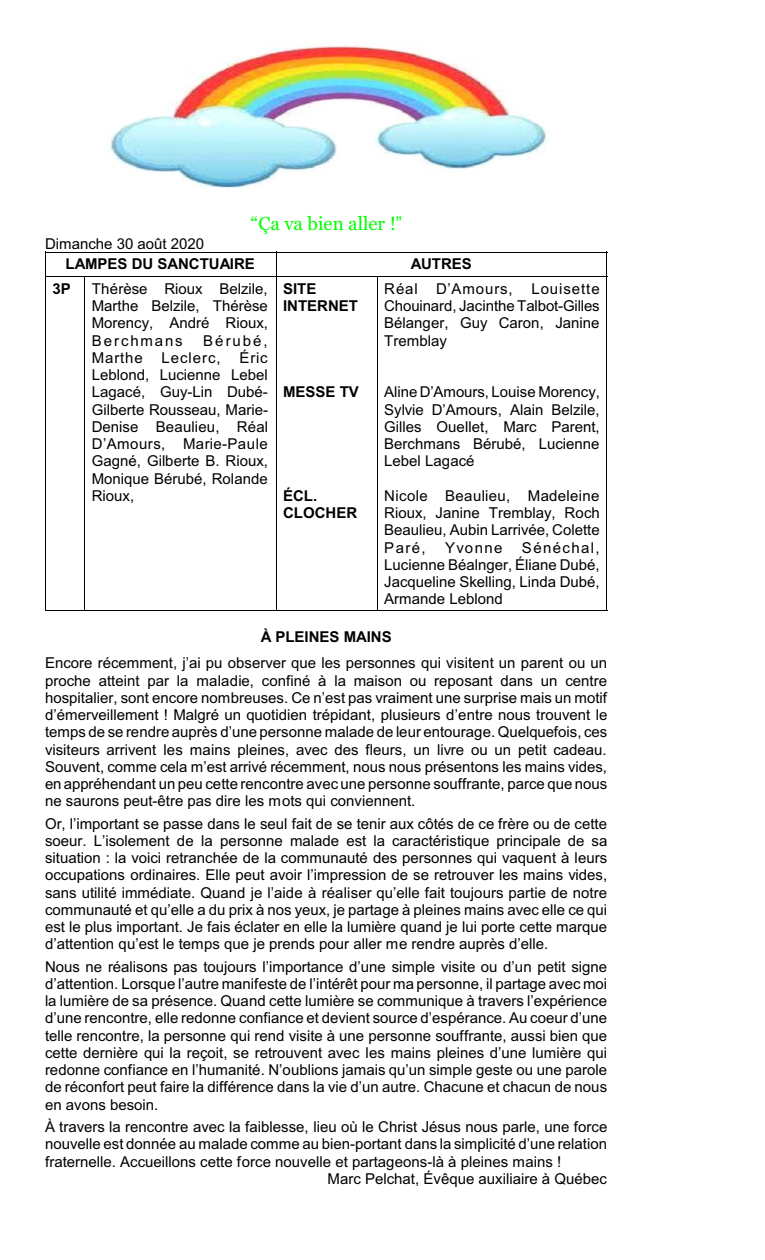
<style>
.page{position:relative;width:765px;height:1260px;background:#fff}
.page>*{position:absolute;margin:0;border:0;box-sizing:border-box;transform-origin:0 0}
.t1{font:18.75px "Georgia";color:#0f0}
.t2{font:15px/17.2px "Arial";color:#000;text-align:justify}
.t3{font:700 15px/17.2px "Arial";color:#000}
.s1{font-family:"Arial"}
</style>
<div class="page">
<svg style="left:45px;top:253px;width:1px;height:23px"></svg>
<hr style="left:45px;top:252px;width:231px;height:1px;background:#000">
<svg style="left:276px;top:253px;width:1px;height:23px"></svg>
<svg style="left:606px;top:253px;width:1px;height:23px"></svg>
<hr style="left:276px;top:252px;width:331px;height:1px;background:#000">
<hr style="left:45px;top:276px;width:1px;height:335px;background:#000">
<hr style="left:45px;top:276px;width:39px;height:1px;background:#000">
<hr style="left:45px;top:610px;width:39px;height:1px;background:#000">
<hr style="left:84px;top:276px;width:1px;height:335px;background:#000">
<hr style="left:84px;top:276px;width:192px;height:1px;background:#000">
<hr style="left:84px;top:610px;width:192px;height:1px;background:#000">
<hr style="left:276px;top:276px;width:1px;height:335px;background:#000">
<hr style="left:276px;top:276px;width:101px;height:1px;background:#000">
<hr style="left:276px;top:610px;width:101px;height:1px;background:#000">
<hr style="left:377px;top:276px;width:1px;height:335px;background:#000">
<hr style="left:606px;top:276px;width:1px;height:335px;background:#000">
<hr style="left:377px;top:276px;width:230px;height:1px;background:#000">
<hr style="left:377px;top:610px;width:230px;height:1px;background:#000">
<img style="left:110px;top:46px;width:436px;height:142px">
<p class="t1" style="left:251px;top:216px;width:153px">“Ça va bien aller !<span class="s1">”</span></p>
<p class="t2" style="left:45px;top:236px;width:161px">Dimanche 30 août 2020</p>
<p class="t3" style="left:66px;top:257px;width:191px">LAMPES DU SANCTUAIRE</p>
<p class="t3" style="left:411px;top:257px;width:63px">AUTRES</p>
<p class="t3" style="left:52px;top:281px;width:20px">3P</p>
<p class="t2" style="left:92px;top:281px;width:178px">Thérèse Rioux Belzile, Marthe Belzile, Thérèse Morency, André Rioux, Berchmans</p>
<p class="t3" style="left:283px;top:281px;width:76px">SITE<br>INTERNET</p>
<p class="t2" style="left:384px;top:281px;width:217px">Réal D’Amours, Louisette Chouinard, Jacinthe Talbot-Gilles Bélanger, Guy Caron, Janine Tremblay</p>
<p class="t2" style="left:384px;top:385px;width:217px">Aline D’Amours, Louise Morency, Sylvie D’Amours, Alain Belzile, Gilles Ouellet, Marc Parent, Berchmans Bérubé, Lucienne Lebel Lagacé</p>
<p class="t2" style="left:384px;top:488px;width:217px">Nicole Beaulieu, Madeleine Rioux, Janine Tremblay, Roch Beaulieu, Aubin Larrivée, Colette Paré,</p>
<p class="t2" style="left:92px;top:333px;width:178px;text-indent:112px">Bérubé, Marthe Leclerc, Éric Leblond, Lucienne Lebel Lagacé, Guy-Lin Dubé-Gilberte Rousseau, Marie-Denise Beaulieu, Réal D’Amours, Marie-Paule Gagné, Gilberte B. Rioux, Monique Bérubé, Rolande Rioux,</p>
<p class="t3" style="left:283px;top:385px;width:77px">MESSE TV</p>
<p class="t3" style="left:283px;top:488px;width:76px">ÉCL.<br>CLOCHER</p>
<p class="t2" style="left:384px;top:540px;width:217px;text-indent:138px">Sénéchal, Lucienne Béalnger, Éliane Dubé, Jacqueline Skelling, Linda Dubé, Armande Leblond</p>
<p class="t3" style="left:261px;top:630px;width:132px">À PLEINES MAINS</p>
<p class="t2" style="left:45px;top:656px;width:564px">Encore récemment, j’ai pu observer que les personnes qui visitent un parent ou un proche atteint par la maladie, confiné à la maison ou reposant dans un centre hospitalier, sont encore nombreuses. Ce n’est pas vraiment une surprise mais un motif d’émerveillement ! Malgré un quotidien trépidant, plusieurs d’entre nous trouvent le temps de se rendre auprès d’une personne malade de leur entourage. Quelquefois, ces visiteurs arrivent les mains pleines, avec des fleurs, un livre ou un petit cadeau.<br>Souvent, comme cela m’est arrivé récemment, nous nous présentons les mains vides, en appréhendant un peu cette rencontre avec une personne souffrante, parce que nous ne saurons peut-être pas dire les mots qui conviennent.</p>
<p class="t2" style="left:45px;top:816px;width:564px">Or, l’important se passe dans le seul fait de se tenir aux côtés de ce frère ou de cette soeur. L’isolement de la personne malade est la caractéristique principale de sa situation : la voici retranchée de la communauté des personnes qui vaquent à leurs occupations ordinaires. Elle peut avoir l’impression de se retrouver les mains vides, sans utilité immédiate. Quand je l’aide à réaliser qu’elle fait toujours partie de notre communauté et qu’elle a du prix à nos yeux, je partage à pleines mains avec elle ce qui est le plus important. Je fais éclater en elle la lumière quand je lui porte cette marque d’attention qu’est le temps que je prends pour aller me rendre auprès d’elle.</p>
<p class="t2" style="left:45px;top:959px;width:564px">Nous ne réalisons pas toujours l’importance d’une simple visite ou d’un petit signe d’attention. Lorsque l’autre manifeste de l’intérêt pour ma personne, il partage avec moi la lumière de sa présence. Quand cette lumière se communique à travers l’expérience d’une rencontre, elle redonne confiance et devient source d’espérance. Au coeur d’une telle rencontre, la personne qui rend visite à une personne souffrante, aussi bien que cette dernière qui la reçoit, se retrouvent avec les mains pleines d’une lumière qui redonne confiance en l’humanité. N’oublions jamais qu’un simple geste ou une parole de réconfort peut faire la différence dans la vie d’un autre. Chacune et chacun de nous en avons besoin.</p>
<p class="t2" style="left:45px;top:1120px;width:564px">À travers la rencontre avec la faiblesse, lieu où le Christ Jésus nous parle, une force</p>
<p class="t2" style="left:45px;top:1137px;width:564px">nouvelle est donnée au malade comme au bien-portant dans la simplicité d’une relation</p>
<p class="t2" style="left:45px;top:1154px;width:518px">fraternelle. Accueillons cette force nouvelle et partageons-là à pleines mains !</p>
<p class="t2" style="left:328px;top:1171px;width:281px">Marc Pelchat, Évêque auxiliaire à Québec</p>
<p class="t2" style="left:445px;top:540px;width:59px">Yvonne</p>
</div>
